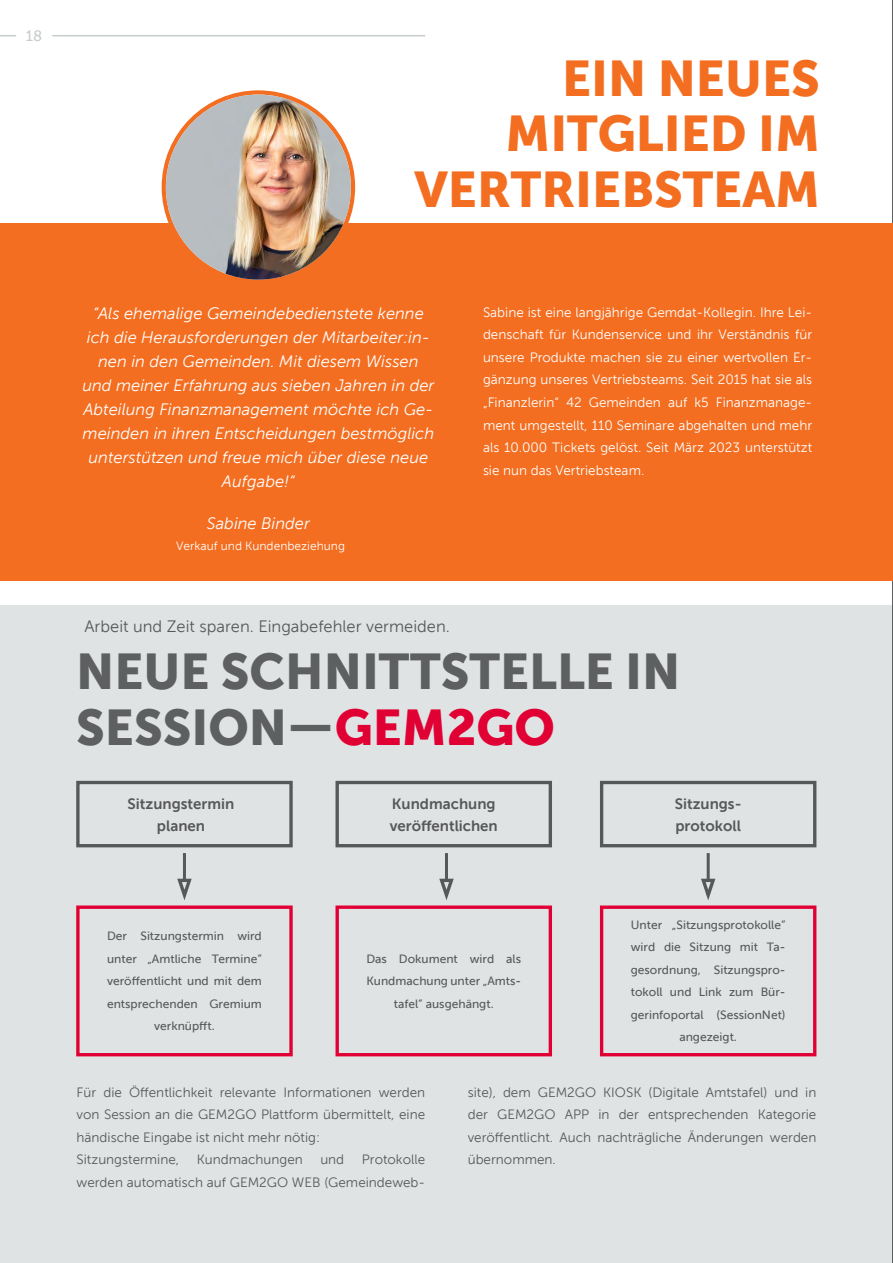
<style>
.page{position:relative;width:893px;height:1263px;background:#fff}
.page>*{position:absolute;margin:0;border:0;box-sizing:border-box;transform-origin:0 0}
.t1{font:49.5px/55.5px "Museo Sans 900";color:#5d5f61}
.t2{font:49.5px/55.5px "Museo Sans 900";color:#f36e21;text-align:right}
.t3{font:italic 16.5px/24px "Museo Sans 300";color:#fff;text-align:center}
.t4{font:16.5px "Museo Sans 300";color:#57585a}
.t5{font:15px/22.5px "Museo Sans 700";color:#57585a}
.t6{font:15px "Museo Sans 500";color:#c7cccd}
.t7{font:13.5px/22.5px "Museo Sans 300";color:#57585a}
.t8{font:13.5px/22.5px "Museo Sans 300";color:#fff;text-align:justify}
.t9{font:12px/22.5px "Museo Sans 500";color:#57585a;text-align:center}
.t10{font:12px "Museo Sans 300";color:#fff}
.s1{color:#e00034}
</style>
<div class="page">
<div style="left:0;top:606px;width:893px;height:657px;background:#e0e3e3"></div>
<hr style="left:892px;top:0;width:1px;height:1263px;background:#5d5f61">
<div style="left:0;top:223px;width:893px;height:357px;background:#f36e21"></div>
<svg style="left:162px;top:90px;width:193px;height:194px;fill:#f36e21"></svg>
<img style="left:166px;top:95px;width:185px;height:185px;border-radius:93px">
<div style="left:76px;top:905px;width:217px;height:151px;background:#e0e3e3;border:3px solid #e00034"></div>
<div style="left:76px;top:781px;width:217px;height:66px;background:#e0e3e3;border:3px solid #57585a"></div>
<div style="left:335px;top:905px;width:217px;height:151px;background:#e0e3e3;border:3px solid #e00034"></div>
<div style="left:335px;top:781px;width:217px;height:66px;background:#e0e3e3;border:3px solid #57585a"></div>
<div style="left:600px;top:905px;width:216px;height:151px;background:#e0e3e3;border:3px solid #e00034"></div>
<div style="left:600px;top:781px;width:216px;height:66px;background:#e0e3e3;border:3px solid #57585a"></div>
<hr style="left:183px;top:853px;width:3px;height:35px;background:#57585a">
<hr style="left:445px;top:853px;width:3px;height:35px;background:#57585a">
<hr style="left:707px;top:853px;width:3px;height:35px;background:#57585a">
<svg style="left:177px;top:878px;width:15px;height:21px"></svg>
<svg style="left:439px;top:878px;width:15px;height:21px"></svg>
<svg style="left:701px;top:877px;width:15px;height:22px"></svg>
<svg style="left:0;top:35px;width:16px;height:1px"></svg>
<hr style="left:52px;top:35px;width:373px;height:1px;background:#c7cccd">
<p class="t6" style="left:26px;top:27px;width:18px">18</p>
<h1 class="t2" style="left:414px;top:50px;width:407px">EIN NEUES<br>MITGLIED IM<br>VERTRIEBSTEAM</h1>
<p class="t3" style="left:82px;top:301px;width:354px">“Als ehemalige Gemeindebedienstete kenne ich die Herausforderungen der Mitarbeiter:in&shy;nen in den Gemeinden. Mit diesem Wissen und meiner Erfahrung aus sieben Jahren in der Abteilung Finanzmanagement möchte ich Ge&shy;meinden in ihren Entscheidungen bestmöglich unterstützen und freue mich über diese neue Aufgabe!“</p>
<p class="t3" style="left:207px;top:512px;width:105px">Sabine Binder</p>
<p class="t10" style="left:176px;top:539px;width:170px">Verkauf und Kundenbeziehung</p>
<p class="t4" style="left:84px;top:617px;width:367px">Arbeit und Zeit sparen. Eingabefehler vermeiden.</p>
<p class="t8" style="left:483px;top:301px;width:331px">Sabine ist eine langjährige Gemdat-Kollegin. Ihre Lei&shy;denschaft für Kundenservice und ihr Verständnis für unsere Produkte machen sie zu einer wertvollen Er&shy;gänzung unseres Vertriebsteams. Seit 2015 hat sie als „Finanzlerin“ 42 Gemeinden auf k5 Finanzmanage&shy;ment umgestellt, 110 Seminare abgehalten und mehr als 10.000 Tickets gelöst. Seit März 2023 unterstützt sie nun das Vertriebsteam.</p>
<h1 class="t1" style="left:76px;top:644px;width:606px">NEUE SCHNITTSTELLE IN<br>SESSION—<span class="s1">GEM2GO</span></h1>
<p class="t5" style="left:128px;top:792px;width:108px;text-align:center">Sitzungstermin planen</p>
<p class="t5" style="left:675px;top:792px;width:68px">Sitzungs&shy;protokoll</p>
<p class="t5" style="left:390px;top:792px;width:110px">Kundmachung veröffentlichen</p>
<p class="t9" style="left:107px;top:925px;width:156px">Der Sitzungstermin wird unter „Amtliche Termine“ veröffentlicht und mit dem entsprechenden Gremium verknüpfft.</p>
<p class="t9" style="left:631px;top:914px;width:156px">Unter „Sitzungsprotokolle“ wird die Sitzung mit Ta&shy;gesordnung, Sitzungspro&shy;tokoll und Link zum Bür&shy;gerinfoportal (SessionNet) angezeigt.</p>
<p class="t9" style="left:366px;top:947px;width:156px">Das Dokument wird als<br>Kundmachung unter „Amts&shy;tafel“ ausgehängt.</p>
<p class="t7" style="left:77px;top:1081px;width:350px">Für die Öffentlichkeit relevante Informationen werden von Session an die GEM2GO Plattform übermittelt, eine händische Eingabe ist nicht mehr nötig:<br>Sitzungstermine,</p>
<p class="t7" style="left:77px;top:1148px;width:350px;text-align:right">Protokolle<br>werden automatisch auf GEM2GO WEB (Gemeindeweb-</p>
<p class="t7" style="left:197px;top:1148px;width:108px">Kundmachungen</p>
<p class="t7" style="left:320px;top:1148px;width:25px">und</p>
<p class="t7" style="left:468px;top:1081px;width:350px;text-align:justify">site), dem GEM2GO KIOSK (Digitale Amtstafel) und in der GEM2GO APP in der entsprechenden Kategorie veröffentlicht. Auch nachträgliche Änderungen werden übernommen.</p>
</div>
